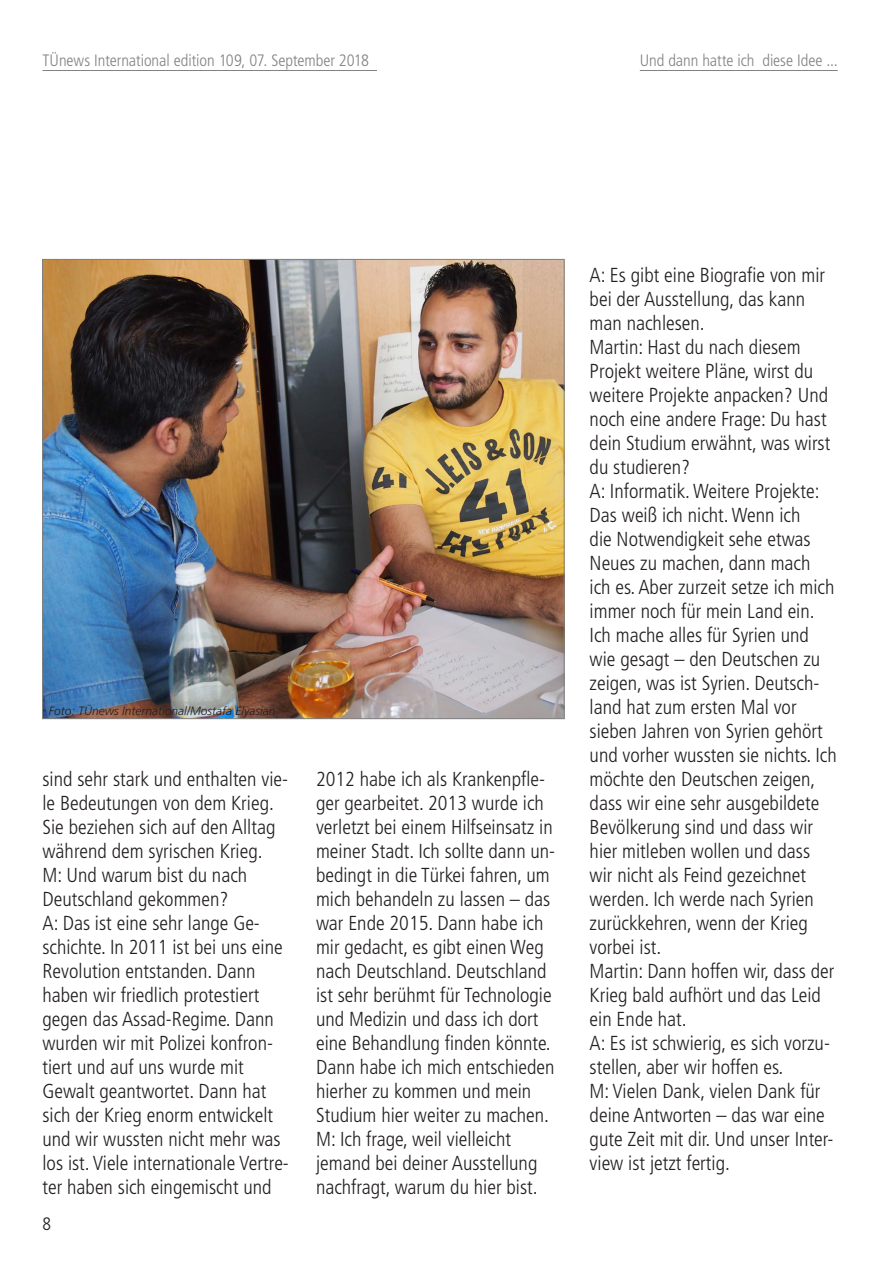
<style>
.page{position:relative;width:893px;height:1263px;background:#fff}
.page>*{position:absolute;margin:0;border:0;box-sizing:border-box;transform-origin:0 0}
.t1{font:300 condensed 20.25px/24px "Frutiger";color:#231f20}
.t2{font:300 condensed 18px "Frutiger";color:#231f20}
.t3{font:300 condensed 16.5px "Frutiger";letter-spacing:-.005em;color:#808285}
.Absatz_13_0{font:italic 300 12px "Frutiger";color:#231f20}
</style>
<div class="page">
<hr style="left:43px;top:70px;width:334px;height:1px;background:#808285">
<hr style="left:640px;top:70px;width:198px;height:1px;background:#808285">
<img style="left:44px;top:261px;width:518px;height:456px">
<p class="t3" style="left:43px;top:51px;width:328px">TÜnews International edition 109, 07. September 2018</p>
<p class="t3" style="left:640px;top:51px;width:199px">Und dann hatte ich diese Idee ...</p>
<p class="Absatz_13_0" style="left:49px;top:704px;width:232px">Foto: TÜnews International/Mostafa Elyasian.</p>
<p class="t1" style="left:43px;top:767px;width:247px">sind sehr stark und enthalten vie&shy;le Bedeutungen von dem Krieg.<br>Sie beziehen sich auf den Alltag während dem syrischen Krieg.</p>
<p class="t1" style="left:43px;top:863px;width:206px">M: Und warum bist du nach<br>Deutschland gekommen?</p>
<p class="t1" style="left:43px;top:911px;width:248px">A: Das ist eine sehr lange Ge&shy;schichte. In 2011 ist bei uns eine<br>Revolution entstanden. Dann haben wir friedlich protestiert gegen das Assad-Regime. Dann wurden wir mit Polizei konfron&shy;tiert und auf uns wurde mit<br>Gewalt geantwortet. Dann hat sich der Krieg enorm entwickelt und wir wussten nicht mehr was los ist. Viele internationale Vertre&shy;ter haben sich eingemischt und</p>
<p class="t2" style="left:43px;top:1214px;width:10px">8</p>
<p class="t1" style="left:316px;top:767px;width:241px">2012 habe ich als Krankenpfle&shy;ger gearbeitet. 2013 wurde ich verletzt bei einem Hilfseinsatz in meiner Stadt. Ich sollte dann un&shy;bedingt in die Türkei fahren, um mich behandeln zu lassen – das war Ende 2015. Dann habe ich mir gedacht, es gibt einen Weg nach Deutschland. Deutschland ist sehr berühmt für Technologie und Medizin und dass ich dort eine Behandlung finden könnte.<br>Dann habe ich mich entschieden hierher zu kommen und mein<br>Studium hier weiter zu machen.</p>
<p class="t1" style="left:316px;top:1127px;width:223px">M: Ich frage, weil vielleicht jemand bei deiner Ausstellung nachfragt, warum du hier bist.</p>
<p class="t1" style="left:590px;top:263px;width:237px">A: Es gibt eine Biografie von mir bei der Ausstellung, das kann man nachlesen.</p>
<p class="t1" style="left:590px;top:335px;width:242px">Martin: Hast du nach diesem<br>Projekt weitere Pläne, wirst du weitere Projekte anpacken? Und noch eine andere Frage: Du hast dein Studium erwähnt, was wirst du studieren?</p>
<p class="t1" style="left:590px;top:479px;width:249px">A: Informatik. Weitere Projekte:<br>Das weiß ich nicht. Wenn ich<br>die Notwendigkeit sehe etwas<br>Neues zu machen, dann mach<br>ich es. Aber zurzeit setze ich mich immer noch für mein Land ein.<br>Ich mache alles für Syrien und wie gesagt – den Deutschen zu zeigen, was ist Syrien. Deutsch&shy;land hat zum ersten Mal vor sieben Jahren von Syrien gehört und vorher wussten sie nichts. Ich möchte den Deutschen zeigen, dass wir eine sehr ausgebildete<br>Bevölkerung sind und dass wir hier mitleben wollen und dass wir nicht als Feind gezeichnet werden. Ich werde nach Syrien zurückkehren, wenn der Krieg vorbei ist.</p>
<p class="t1" style="left:590px;top:959px;width:246px">Martin: Dann hoffen wir, dass der<br>Krieg bald aufhört und das Leid ein Ende hat.</p>
<p class="t1" style="left:590px;top:1031px;width:242px">A: Es ist schwierig, es sich vorzu&shy;stellen, aber wir hoffen es.</p>
<p class="t1" style="left:590px;top:1079px;width:245px">M: Vielen Dank, vielen Dank für deine Antworten – das war eine gute Zeit mit dir. Und unser Inter&shy;view ist jetzt fertig.</p>
</div>
